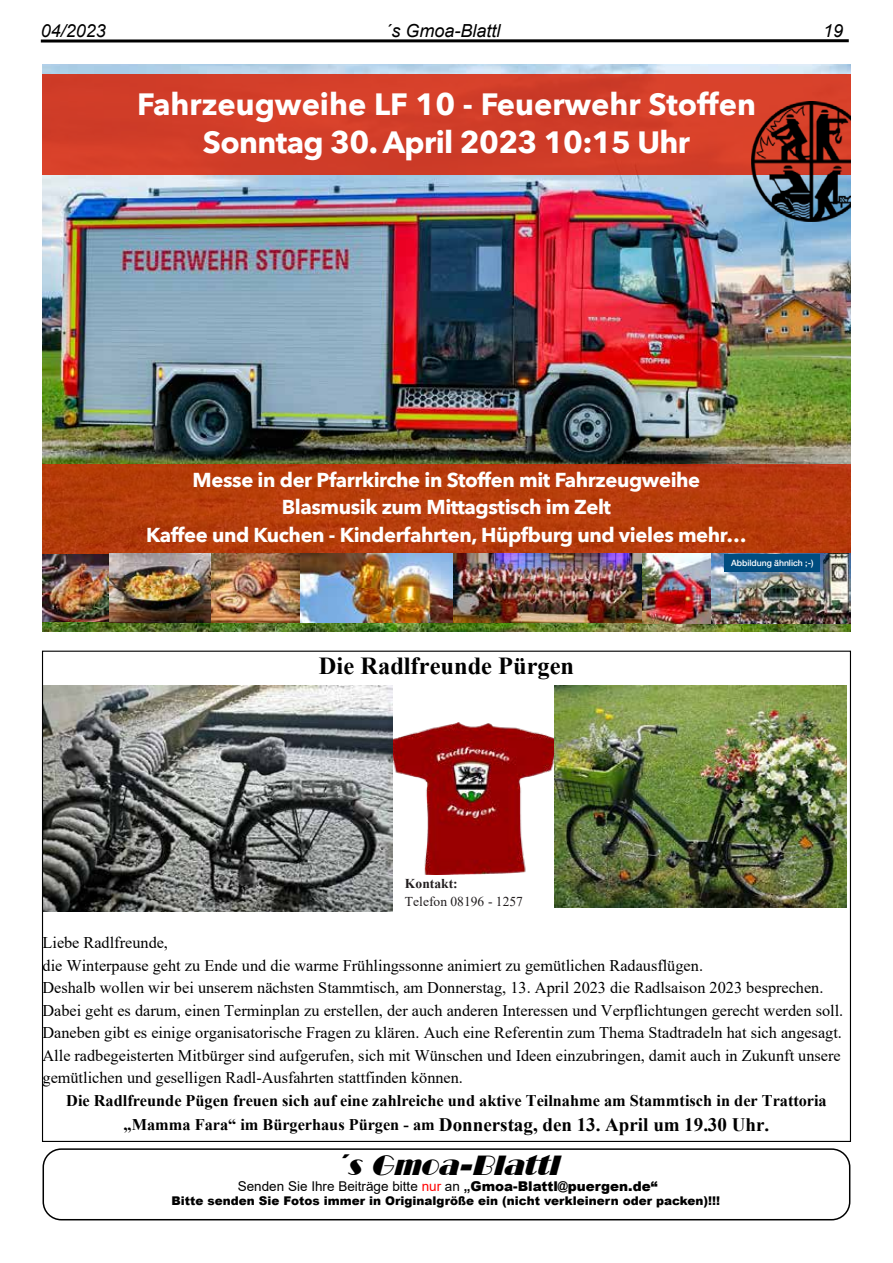
<style>
.page{position:relative;width:893px;height:1263px;background:#fff}
.page>*{position:absolute;margin:0;border:0;box-sizing:border-box;transform-origin:0 0}
.t1{font:700 30.75px/38px "Avenir Next";color:#fff;text-align:center}
.t2{font:italic 27px "Broadway BT";color:#000}
.t3{font:700 24.45px "Times New Roman";color:#000}
.t4{font:700 20.1px/27.9px "Avenir Next";letter-spacing:-.02em;color:#fff;text-align:center}
.t5{font:700 19.05px "Times New Roman";color:#000}
.t6{font:italic 18px "Arial";color:#000}
.t7{font:16.35px/22.5px "Times New Roman";color:#000}
.t8{font:700 16.35px "Times New Roman";color:#000}
.t9{font:13.5px "Arial";color:#000}
.t10{font:13.5px "Times New Roman";color:#211d1e}
.t11{font:700 13.5px "Times New Roman";color:#211d1e}
.t12{font:900 12px "Arial";color:#000}
.t13{font:500 8.7px "Helvetica Neue";color:#fff}
.s1{font-size:16.35px}
.s2{color:#f00}
.s3{font-weight:700}
.s4{font-weight:900}
</style>
<div class="page">
<svg style="left:41px;top:39px;width:808px;height:4px;background:#3f3f3f"></svg>
<div style="left:43px;top:1148px;width:807px;height:72px;border:2px solid #000;border-radius:18px"></div>
<img style="left:393px;top:722px;width:162px;height:153px">
<img style="left:44px;top:685px;width:349px;height:226px">
<img style="left:555px;top:685px;width:291px;height:222px">
<img style="left:42px;top:65px;width:809px;height:566px">
<div style="left:42px;top:74px;width:809px;height:101px;background:#d23d28"></div>
<div style="left:42px;top:465px;width:809px;height:89px;background:#b73c0c"></div>
<img style="left:42px;top:554px;width:252px;height:68px">
<img style="left:294px;top:554px;width:346px;height:68px">
<img style="left:640px;top:554px;width:211px;height:69px">
<div style="left:724px;top:554px;width:96px;height:18px;background:#004d80"></div>
<img style="left:752px;top:101px;width:99px;height:120px">
<p class="t6" style="left:41px;top:19px;width:67px">04/2023</p>
<p class="t6" style="left:385px;top:19px;width:117px">´s Gmoa-Blattl</p>
<p class="t6" style="left:823px;top:19px;width:22px">19</p>
<h1 class="t1" style="left:137px;top:85px;width:620px">Fahrzeugweihe LF 10 - Feuerwehr Stoffen<br>Sonntag 30. April 2023 10:15 Uhr</h1>
<p class="t4" style="left:146px;top:465px;width:602px">Messe in der Pfarrkirche in Stoffen mit Fahrzeugweihe<br>Blasmusik zum Mittagstisch im Zelt<br>Kaffee und Kuchen - Kinderfahrten, Hüpfburg und vieles mehr…</p>
<h3 class="t3" style="left:319px;top:648px;width:257px">Die Radlfreunde Pürgen</h3>
<p class="t13" style="left:731px;top:556px;width:84px">Abbildung ähnlich ;-)</p>
<p class="t11" style="left:405px;top:873px;width:54px">Kontakt:</p>
<p class="t10" style="left:405px;top:891px;width:119px">Telefon 08196 - 1257</p>
<p class="t7" style="left:43px;top:931px;width:802px">Liebe Radlfreunde,<br>die Winterpause geht zu Ende und die warme Frühlingssonne animiert zu gemütlichen Radausflügen.<br>Deshalb wollen wir bei unserem nächsten Stammtisch, am Donnerstag, 13. April 2023 die Radlsaison 2023 besprechen.<br>Dabei geht es darum, einen Terminplan zu erstellen, der auch anderen Interessen und Verpflichtungen gerecht werden soll.<br>Daneben gibt es einige organisatorische Fragen zu klären. Auch eine Referentin zum Thema Stadtradeln hat sich angesagt.<br>Alle radbegeisterten Mitbürger sind aufgerufen, sich mit Wünschen und Ideen einzubringen, damit auch in Zukunft unsere gemütlichen und geselligen Radl-Ausfahrten stattfinden können.</p>
<p class="t8" style="left:66px;top:1089px;width:762px">Die Radlfreunde Pügen freuen sich auf eine zahlreiche und aktive Teilnahme am Stammtisch in der Trattoria</p>
<p class="t5" style="left:124px;top:1111px;width:647px"><span class="s1">„Mamma Fara“ im Bürgerhaus Pürgen - am</span> Donnerstag, den 13. April um 19.30 Uhr.</p>
<h2 class="t2" style="left:333px;top:1148px;width:235px">´sGmoa-Blattl</h2>
<p class="t9" style="left:238px;top:1177px;width:421px">Senden Sie Ihre Beiträge bitte <span class="s2">nur</span> an <span class="s3">„</span><span class="s4">Gmoa-Blattl@puergen.de“</span></p>
<p class="t12" style="left:171px;top:1192px;width:550px">Bitte senden Sie Fotos immer in Originalgröße ein (nicht verkleinern oder packen)!!!</p>
</div>
